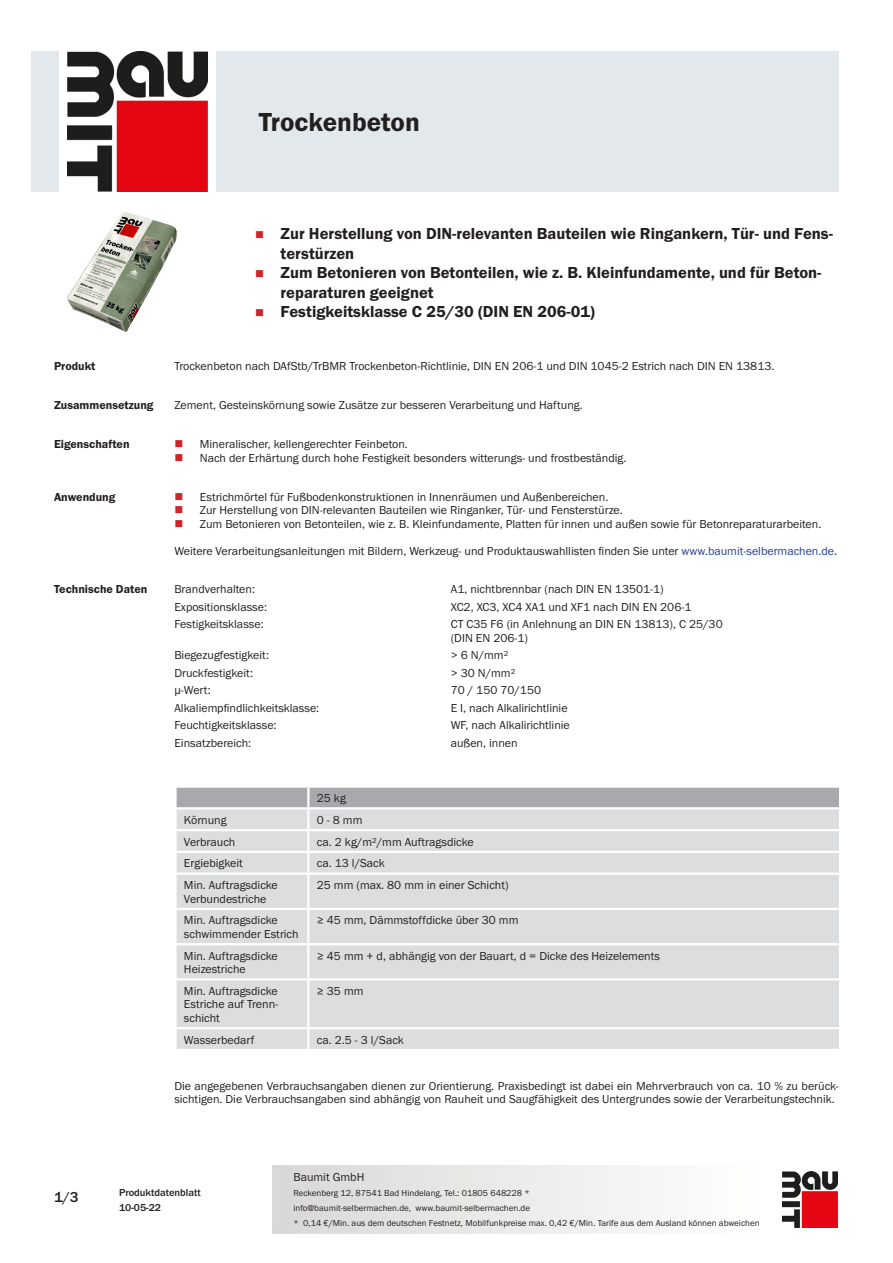
<style>
.page{position:relative;width:893px;height:1263px;background:#fff}
.page>*{position:absolute;margin:0;border:0;box-sizing:border-box;transform-origin:0 0}
.PDS_Produktname{font:27px "BM Franklin Gothic URW Dem";color:#231f20}
.t1{font:16.5px/19.5px "BM Franklin Gothic URW Dem";color:#231f20}
.t2{font:500 15px "BM Franklin Gothic URW";color:#231f20}
.PDS_Standard{font:12px/13.5px "BM Franklin Gothic URW Boo";color:#231f20}
.PDS_Standard_linksbü{font:12px/13.5px "BM Franklin Gothic URW Boo";color:#231f20}
.PDS_Header{font:12px "BM Franklin Gothic URW Dem";color:#231f20}
.t3{font:500 10.5px/15px "BM Franklin Gothic URW";color:#231f20}
.t4{font:9px/15px "BM Franklin Gothic URW Boo";color:#231f20}
.s1{color:#253f8e}
</style>
<div class="page">
<img style="left:782px;top:1171px;width:56px;height:56px">
<div style="left:32px;top:51px;width:27px;height:140px;background:#e2e8eb"></div>
<img style="left:68px;top:51px;width:139px;height:140px">
<div style="left:216px;top:51px;width:623px;height:140px;background:#e2e8eb"></div>
<img style="left:67px;top:213px;width:110px;height:119px">
<div style="left:177px;top:809px;width:662px;height:240px;background:#dcdddf"></div>
<div style="left:176px;top:787px;width:664px;height:20px;background:#a8a9ad"></div>
<hr style="left:307px;top:809px;width:2px;height:20px;background:#fff">
<hr style="left:174px;top:829px;width:134px;height:2px;background:#fff">
<hr style="left:308px;top:829px;width:533px;height:2px;background:#fff">
<hr style="left:307px;top:831px;width:2px;height:20px;background:#fff">
<hr style="left:174px;top:851px;width:134px;height:2px;background:#fff">
<hr style="left:308px;top:851px;width:533px;height:2px;background:#fff">
<svg style="left:307px;top:853px;width:2px;height:19px"></svg>
<hr style="left:174px;top:872px;width:134px;height:3px;background:#fff">
<hr style="left:308px;top:872px;width:533px;height:3px;background:#fff">
<hr style="left:307px;top:875px;width:2px;height:33px;background:#fff">
<hr style="left:174px;top:908px;width:134px;height:2px;background:#fff">
<hr style="left:308px;top:908px;width:533px;height:2px;background:#fff">
<hr style="left:307px;top:910px;width:2px;height:33px;background:#fff">
<hr style="left:174px;top:943px;width:134px;height:2px;background:#fff">
<hr style="left:308px;top:943px;width:533px;height:2px;background:#fff">
<hr style="left:307px;top:945px;width:2px;height:33px;background:#fff">
<hr style="left:174px;top:978px;width:134px;height:2px;background:#fff">
<hr style="left:308px;top:978px;width:533px;height:2px;background:#fff">
<hr style="left:307px;top:980px;width:2px;height:47px;background:#fff">
<hr style="left:174px;top:1027px;width:134px;height:2px;background:#fff">
<hr style="left:308px;top:1027px;width:533px;height:2px;background:#fff">
<hr style="left:307px;top:1029px;width:2px;height:20px;background:#fff">
<p class="PDS_Produktname" style="left:259px;top:106px;width:162px">Trockenbeton</p>
<p class="t1" style="left:281px;top:224px;width:554px">Zur Herstellung von DIN-relevanten Bauteilen wie Ringankern, Tür- und Fens&shy;terstürzen</p>
<p class="t1" style="left:281px;top:263px;width:542px">Zum Betonieren von Betonteilen, wie z. B. Kleinfundamente, und für Beton&shy;reparaturen geeignet</p>
<p class="t1" style="left:281px;top:302px;width:316px">Festigkeitsklasse C 25/30 (DIN EN 206-01)</p>
<p class="PDS_Header" style="left:54px;top:359px;width:43px">Produkt</p>
<p class="PDS_Standard" style="left:174px;top:360px;width:602px">Trockenbeton nach DAfStb/TrBMR Trockenbeton-Richtlinie, DIN EN 206-1 und DIN 1045-2 Estrich nach DIN EN 13813.</p>
<p class="PDS_Header" style="left:54px;top:398px;width:101px">Zusammensetzung</p>
<p class="PDS_Standard" style="left:174px;top:399px;width:410px">Zement, Gesteinskörnung sowie Zusätze zur besseren Verarbeitung und Haftung.</p>
<p class="PDS_Header" style="left:54px;top:437px;width:77px">Eigenschaften</p>
<p class="PDS_Standard" style="left:200px;top:438px;width:210px">Mineralischer, kellengerechter Feinbeton.</p>
<p class="PDS_Standard" style="left:200px;top:451px;width:428px">Nach der Erhärtung durch hohe Festigkeit besonders witterungs- und frostbeständig.</p>
<p class="PDS_Header" style="left:54px;top:489px;width:63px">Anwendung</p>
<p class="PDS_Standard" style="left:200px;top:490px;width:410px">Estrichmörtel für Fußbodenkonstruktionen in Innenräumen und Außenbereichen.</p>
<p class="PDS_Standard" style="left:200px;top:503px;width:424px">Zur Herstellung von DIN-relevanten Bauteilen wie Ringanker, Tür- und Fensterstürze.</p>
<p class="PDS_Standard" style="left:200px;top:517px;width:623px">Zum Betonieren von Betonteilen, wie z. B. Kleinfundamente, Platten für innen und außen sowie für Betonreparaturarbeiten.</p>
<p class="PDS_Standard" style="left:174px;top:544px;width:664px">Weitere Verarbeitungsanleitungen mit Bildern, Werkzeug- und Produktauswahllisten finden Sie unter <span class="s1">www.baumit-selbermachen.de</span>.</p>
<p class="PDS_Header" style="left:54px;top:582px;width:95px">Technische Daten</p>
<p class="PDS_Standard_linksbü" style="left:174px;top:583px;width:82px">Brandverhalten:</p>
<p class="PDS_Standard_linksbü" style="left:451px;top:583px;width:215px">A1, nichtbrennbar (nach DIN EN 13501-1)</p>
<p class="PDS_Standard_linksbü" style="left:174px;top:600px;width:94px">Expositionsklasse:</p>
<p class="PDS_Standard_linksbü" style="left:451px;top:600px;width:242px">XC2, XC3, XC4 XA1 und XF1 nach DIN EN 206-1</p>
<p class="PDS_Standard_linksbü" style="left:174px;top:618px;width:91px">Festigkeitsklasse:</p>
<p class="PDS_Standard_linksbü" style="left:451px;top:618px;width:273px">CT C35 F6 (in Anlehnung an DIN EN 13813), C 25/30 (DIN EN 206-1)</p>
<p class="PDS_Standard_linksbü" style="left:174px;top:649px;width:96px">Biegezugfestigkeit:</p>
<p class="PDS_Standard_linksbü" style="left:451px;top:649px;width:59px">&gt; 6 N/mm²</p>
<p class="PDS_Standard_linksbü" style="left:174px;top:666px;width:80px">Druckfestigkeit:</p>
<p class="PDS_Standard_linksbü" style="left:451px;top:666px;width:66px">&gt; 30 N/mm²</p>
<p class="PDS_Standard_linksbü" style="left:174px;top:684px;width:38px">μ-Wert:</p>
<p class="PDS_Standard_linksbü" style="left:451px;top:684px;width:92px">70 / 150 70/150</p>
<p class="PDS_Standard_linksbü" style="left:174px;top:701px;width:146px">Alkaliempfindlichkeitsklasse:</p>
<p class="PDS_Standard_linksbü" style="left:451px;top:701px;width:118px">E I, nach Alkalirichtlinie</p>
<p class="PDS_Standard_linksbü" style="left:174px;top:719px;width:104px">Feuchtigkeitsklasse:</p>
<p class="PDS_Standard_linksbü" style="left:451px;top:719px;width:121px">WF, nach Alkalirichtlinie</p>
<p class="PDS_Standard_linksbü" style="left:174px;top:736px;width:78px">Einsatzbereich:</p>
<p class="PDS_Standard_linksbü" style="left:451px;top:736px;width:68px">außen, innen</p>
<p class="PDS_Standard_linksbü" style="left:317px;top:791px;width:31px">25 kg</p>
<p class="PDS_Standard_linksbü" style="left:184px;top:813px;width:44px">Körnung</p>
<p class="PDS_Standard_linksbü" style="left:317px;top:813px;width:47px">0 - 8 mm</p>
<p class="PDS_Standard_linksbü" style="left:184px;top:835px;width:53px">Verbrauch</p>
<p class="PDS_Standard_linksbü" style="left:317px;top:835px;width:158px">ca. 2 kg/m²/mm Auftragsdicke</p>
<p class="PDS_Standard_linksbü" style="left:184px;top:857px;width:60px">Ergiebigkeit</p>
<p class="PDS_Standard_linksbü" style="left:317px;top:857px;width:69px">ca. 13 l/Sack</p>
<p class="PDS_Standard_linksbü" style="left:184px;top:878px;width:95px">Min. Auftragsdicke<br>Verbundestriche</p>
<p class="PDS_Standard_linksbü" style="left:317px;top:878px;width:193px">25 mm (max. 80 mm in einer Schicht)</p>
<p class="PDS_Standard_linksbü" style="left:184px;top:914px;width:116px">Min. Auftragsdicke schwimmender Estrich</p>
<p class="PDS_Standard_linksbü" style="left:317px;top:914px;width:203px">≥ 45 mm, Dämmstoffdicke über 30 mm</p>
<p class="PDS_Standard_linksbü" style="left:184px;top:949px;width:95px">Min. Auftragsdicke<br>Heizestriche</p>
<p class="PDS_Standard_linksbü" style="left:317px;top:949px;width:345px">≥ 45 mm + d, abhängig von der Bauart, d = Dicke des Heizelements</p>
<p class="PDS_Standard_linksbü" style="left:184px;top:984px;width:96px;text-align:justify">Min. Auftragsdicke Estriche auf Trenn&shy;schicht</p>
<p class="PDS_Standard_linksbü" style="left:317px;top:984px;width:48px">≥ 35 mm</p>
<p class="PDS_Standard_linksbü" style="left:184px;top:1033px;width:72px">Wasserbedarf</p>
<p class="PDS_Standard_linksbü" style="left:317px;top:1033px;width:88px">ca. 2.5 - 3 l/Sack</p>
<p class="PDS_Standard" style="left:174px;top:1079px;width:666px">Die angegebenen Verbrauchsangaben dienen zur Orientierung. Praxisbedingt ist dabei ein Mehrverbrauch von ca. 10 % zu berück&shy;sichtigen. Die Verbrauchsangaben sind abhängig von Rauheit und Saugfähigkeit des Untergrundes sowie der Verarbeitungstechnik.</p>
<p class="t2" style="left:54px;top:1188px;width:26px">1/3</p>
<p class="t3" style="left:119px;top:1185px;width:83px">Produktdatenblatt<br>10-05-22</p>
<p class="PDS_Standard" style="left:293px;top:1170px;width:73px">Baumit GmbH</p>
<p class="t4" style="left:293px;top:1186px;width:468px">Reckenberg 12, 87541 Bad Hindelang, Tel.: 01805 648228 *<br>info@baumit-selbermachen.de, www.baumit-selbermachen.de<br>* 0,14 €/Min. aus dem deutschen Festnetz, Mobilfunkpreise max. 0,42 €/Min. Tarife aus dem Ausland können abweichen</p>
</div>
